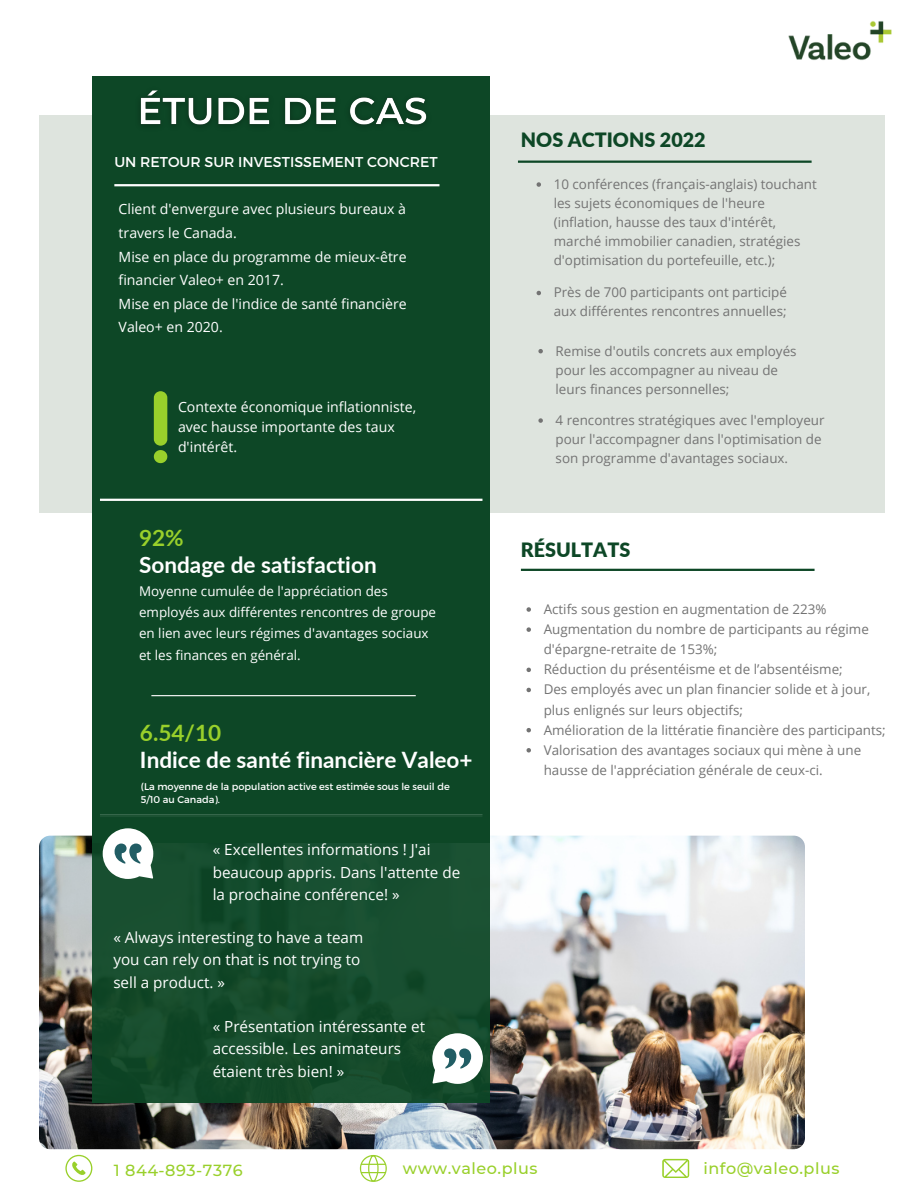
<style>
.page{position:relative;width:918px;height:1188px;background:#fff}
.page>*{position:absolute;margin:0;border:0;box-sizing:border-box;transform-origin:0 0}
.t1{font:700 22.5px "Lato";color:#fff}
.t2{font:700 22.5px "Lato";color:#99d02b}
.t3{font:900 19.8px "Lato";color:#0d4726}
.t4{font:500 16.05px "Montserrat";letter-spacing:.035em;color:#99d02b}
.t5{font:15.3px/22.5px "Open Sans";color:#fff}
.t6{font:14.25px "Montserrat";color:#fff}
.t7{font:14.1px/23.7px "Open Sans";color:#fff}
.t8{font:13.35px/19px "Open Sans";color:#737373}
.t9{font:13.35px/21.1px "Open Sans";color:#fff}
.t10{font:9.75px/13px "Montserrat";color:#fff}
</style>
<div class="page">
<div style="left:39px;top:115px;width:846px;height:397px;background:#dee4de"></div>
<img style="left:39px;top:836px;width:766px;height:313px;border-radius:11px">
<div style="left:92px;top:76px;width:397px;height:766px;background:#0d4726"></div>
<hr style="left:100px;top:499px;width:382px;height:2px;background:#fff">
<div style="left:92px;top:815px;width:397px;height:287px;background:#174d2e"></div>
<hr style="left:151px;top:695px;width:265px;height:1px;background:#fff">
<img style="left:788px;top:21px;width:104px;height:39px">
<hr style="left:114px;top:184px;width:325px;height:2px;background:#fff">
<hr style="left:518px;top:161px;width:294px;height:2px;background:#0d4726">
<svg style="left:433px;top:1033px;width:50px;height:51px"></svg>
<svg style="left:103px;top:828px;width:50px;height:51px"></svg>
<svg style="left:65px;top:1155px;width:27px;height:27px"></svg>
<svg style="left:360px;top:1155px;width:27px;height:27px"></svg>
<svg style="left:662px;top:1159px;width:27px;height:19px"></svg>
<svg style="left:154px;top:450px;width:13px;height:13px"></svg>
<div style="left:154px;top:391px;width:13px;height:55px;background:#99d02b;border-radius:7px"></div>
<img style="left:140px;top:90px;width:287px;height:36px">
<svg style="left:537px;top:182px;width:4px;height:5px"></svg>
<svg style="left:538px;top:349px;width:5px;height:4px"></svg>
<svg style="left:537px;top:291px;width:4px;height:4px"></svg>
<svg style="left:527px;top:607px;width:4px;height:5px"></svg>
<svg style="left:527px;top:627px;width:4px;height:5px"></svg>
<svg style="left:527px;top:668px;width:4px;height:4px"></svg>
<svg style="left:527px;top:688px;width:4px;height:4px"></svg>
<svg style="left:527px;top:728px;width:4px;height:4px"></svg>
<svg style="left:527px;top:748px;width:4px;height:5px"></svg>
<svg style="left:538px;top:418px;width:5px;height:5px"></svg>
<hr style="left:521px;top:569px;width:294px;height:2px;background:#0d4726">
<p class="t6" style="left:114px;top:152px;width:325px">UN RETOUR SUR INVESTISSEMENT CONCRET</p>
<p class="t7" style="left:119px;top:197px;width:290px">Client d'envergure avec plusieurs bureaux à travers le Canada.<br>Mise en place du programme de mieux-être financier Valeo+ en 2017.<br>Mise en place de l'indice de santé financière<br>Valeo+ en 2020.</p>
<p class="t7" style="left:178px;top:396px;width:240px;line-height:20.2px">Contexte économique inflationniste, avec hausse importante des taux d'intérêt.</p>
<h1 class="t2" style="left:139px;top:524px;width:46px">92%</h1>
<h1 class="t1" style="left:139px;top:551px;width:239px">Sondage de satisfaction</h1>
<p class="t9" style="left:139px;top:580px;width:298px">Moyenne cumulée de l'appréciation des employés aux différentes rencontres de groupe en lien avec leurs régimes d'avantages sociaux et les finances en général.</p>
<h1 class="t2" style="left:140px;top:719px;width:83px">6.54/10</h1>
<h1 class="t1" style="left:140px;top:746px;width:334px">Indice de santé financière Valeo+</h1>
<p class="t10" style="left:141px;top:780px;width:310px">(La moyenne de la population active est estimée sous le seuil de<br>5/10 au Canada).</p>
<p class="t5" style="left:213px;top:838px;width:249px">« Excellentes informations ! J'ai beaucoup appris. Dans l'attente de la prochaine conférence! »</p>
<p class="t5" style="left:113px;top:925px;width:251px">« Always interesting to have a team you can rely on that is not trying to sell a product. »</p>
<p class="t5" style="left:213px;top:1014px;width:214px">« Présentation intéressante et accessible. Les animateurs étaient très bien! »</p>
<h2 class="t3" style="left:521px;top:127px;width:186px">NOS ACTIONS 2022</h2>
<p class="t8" style="left:554px;top:174px;width:265px">10 conférences (français-anglais) touchant les sujets économiques de l'heure (inflation, hausse des taux d'intérêt, marché immobilier canadien, stratégies d'optimisation du portefeuille, etc.);</p>
<p class="t8" style="left:554px;top:283px;width:235px">Près de 700 participants ont participé aux différentes rencontres annuelles;</p>
<p class="t8" style="left:556px;top:341px;width:243px">Remise d'outils concrets aux employés pour les accompagner au niveau de leurs finances personnelles;</p>
<p class="t8" style="left:556px;top:410px;width:270px">4 rencontres stratégiques avec l'employeur pour l'accompagner dans l'optimisation de son programme d'avantages sociaux.</p>
<h2 class="t3" style="left:521px;top:538px;width:111px">RÉSULTATS</h2>
<p class="t8" style="left:544px;top:599px;width:344px;line-height:20.1px">Actifs sous gestion en augmentation de 223% Augmentation du nombre de participants au régime d'épargne-retraite de 153%;<br>Réduction du présentéisme et de l’absentéisme;<br>Des employés avec un plan financier solide et à jour, plus enlignés sur leurs objectifs;<br>Amélioration de la littératie financière des participants; Valorisation des avantages sociaux qui mène à une hausse de l'appréciation générale de ceux-ci.</p>
<p class="t4" style="left:114px;top:1160px;width:130px">1 844-893-7376</p>
<p class="t4" style="left:403px;top:1158px;width:136px">www.valeo.plus</p>
<p class="t4" style="left:703px;top:1158px;width:138px">info@valeo.plus</p>
</div>
